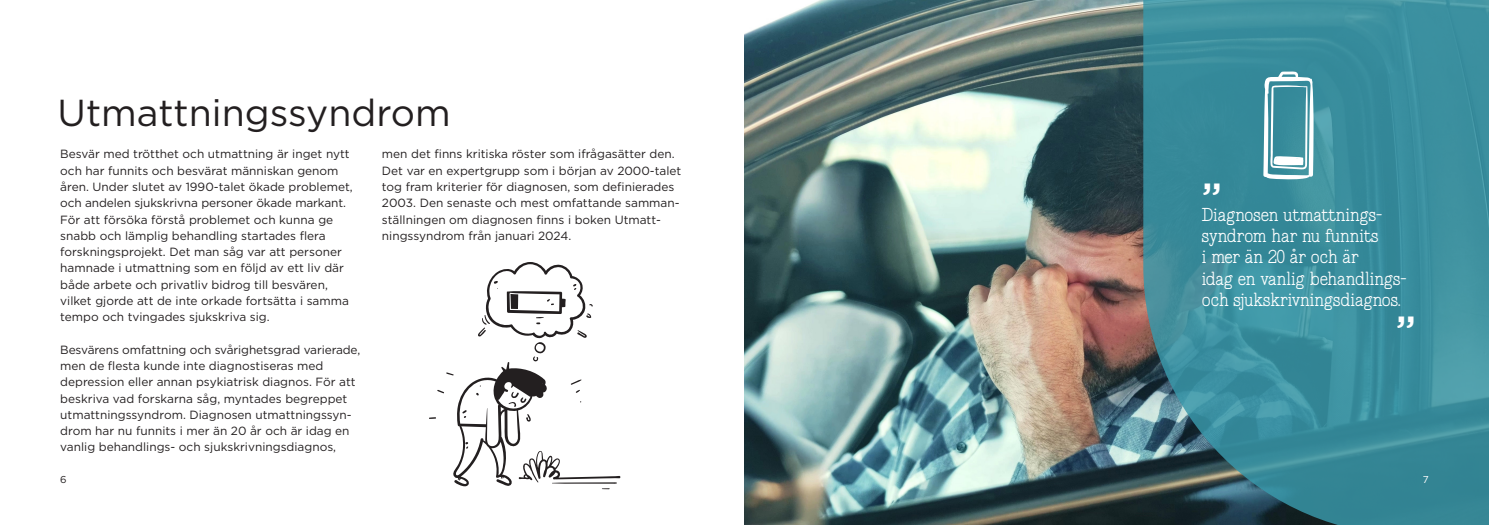
<style>
.page{position:relative;width:1489px;height:525px;background:#fff}
.page>*{position:absolute;margin:0;border:0;box-sizing:border-box;transform-origin:0 0}
.t1{font:500 40.62px "Gotham";color:#fff}
.manchet{font:37.5px "Gotham";color:#231f20}
.t2{font:18.75px/21.2px "Scripter";color:#fff}
.brød_til_mørk_baggrund{font:11.88px/16.2px "Gotham";color:#231f20}
.sidetal{font:10px "Gotham";color:#231f20}
.sidetal-2{font:10px "Gotham";color:#fff}
</style>
<div class="page">
<img style="left:744px;top:0;width:399px;height:524px">
<svg style="left:1143px;top:0;width:345px;height:524px;background:#3b8998"></svg>
<svg style="left:429px;top:262px;width:192px;height:227px"></svg>
<svg style="left:1263px;top:71px;width:50px;height:108px"></svg>
<p class="manchet" style="left:58px;top:88px;width:394px">Utmattningssyndrom</p>
<p class="brød_til_mørk_baggrund" style="left:60px;top:146px;width:294px">Besvär med trötthet och utmattning är inget nytt och har funnits och besvärat människan genom åren. Under slutet av 1990-talet ökade problemet, och andelen sjukskrivna personer ökade markant.<br>För att försöka förstå problemet och kunna ge snabb och lämplig behandling startades flera forskningsprojekt. Det man såg var att personer hamnade i utmattning som en följd av ett liv där både arbete och privatliv bidrog till besvären, vilket gjorde att de inte orkade fortsätta i samma tempo och tvingades sjukskriva sig.</p>
<p class="brød_til_mørk_baggrund" style="left:60px;top:341px;width:301px">Besvärens omfattning och svårighetsgrad varierade, men de flesta kunde inte diagnostiseras med depression eller annan psykiatrisk diagnos. För att beskriva vad forskarna såg, myntades begreppet utmattningssyndrom. Diagnosen utmattningssyn&shy;drom har nu funnits i mer än 20 år och är idag en vanlig behandlings- och sjukskrivningsdiagnos,</p>
<p class="brød_til_mørk_baggrund" style="left:382px;top:146px;width:301px">men det finns kritiska röster som ifrågasätter den.<br>Det var en expertgrupp som i början av 2000-talet tog fram kriterier för diagnosen, som definierades 2003. Den senaste och mest omfattande samman&shy;ställningen om diagnosen finns i boken Utmatt&shy;ningssyndrom från januari 2024.</p>
<p class="t1" style="left:1201px;top:171px;width:22px">”</p>
<p class="t2" style="left:1201px;top:203px;width:182px">Diagnosen utmattnings-</p>
<p class="t2" style="left:1201px;top:224px;width:178px">syndrom har nu funnits</p>
<p class="t2" style="left:1201px;top:246px;width:158px">i mer än 20 år och är</p>
<p class="t2" style="left:1201px;top:267px;width:206px">idag en vanlig behandlings&shy;och sjukskrivningsdiagnos.</p>
<p class="t1" style="left:1395px;top:304px;width:22px">”</p>
<p class="sidetal" style="left:60px;top:473px;width:8px">6</p>
<p class="sidetal-2" style="left:1422px;top:473px;width:7px">7</p>
</div>
